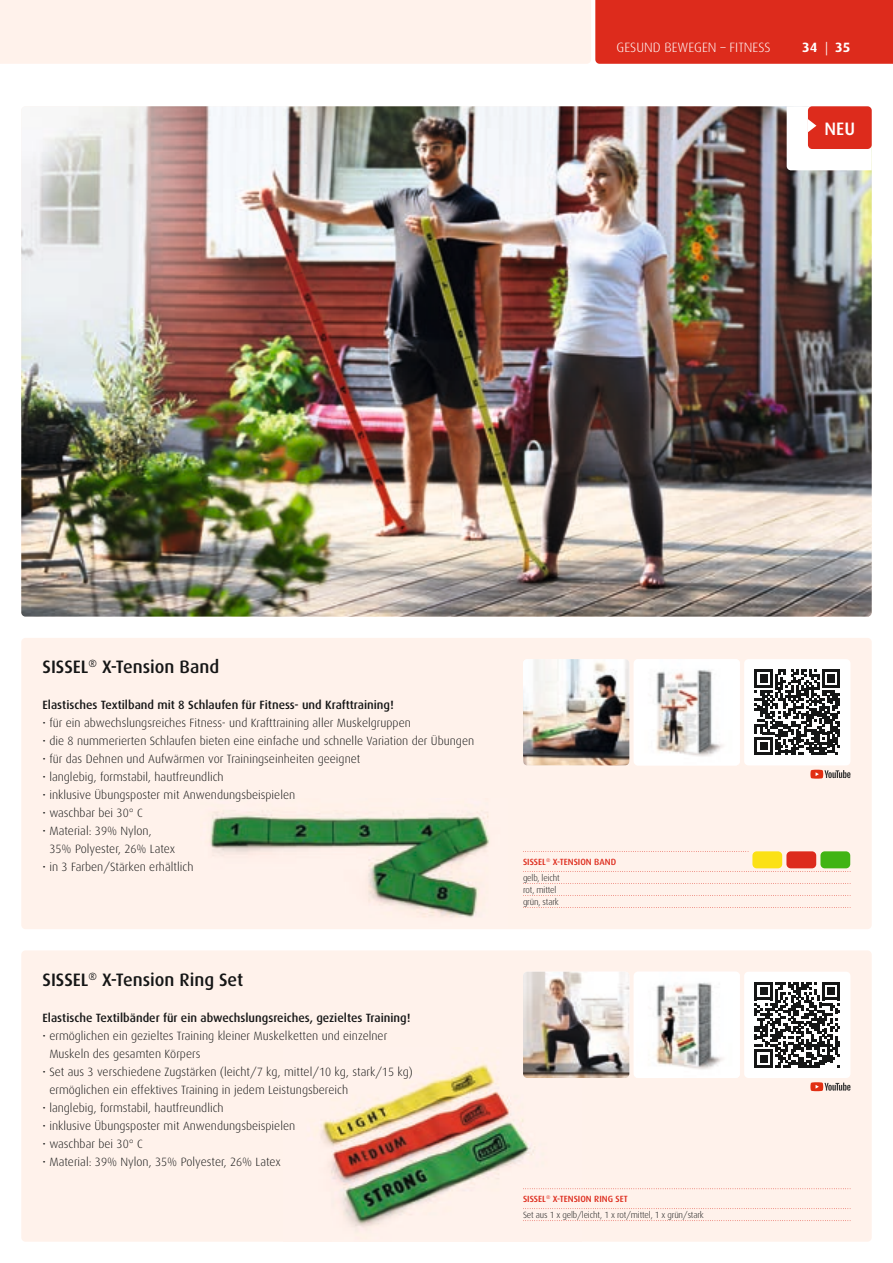
<style>
.page{position:relative;width:893px;height:1263px;background:#fff}
.page>*{position:absolute;margin:0;border:0;box-sizing:border-box;transform-origin:0 0}
.t1{font:500 18px "Dax";color:#151616}
.t2{font:500 18px "Dax";color:#fff}
.t3{font:300 13.5px "Dax";color:#fff}
.t4{font:700 13.5px "Dax";color:#fff}
.t5{font:300 12px/18px "Dax";color:#151616}
.t6{font:500 12px "Dax";color:#151616}
.t7{font:300 9px/12px "Dax";letter-spacing:-.02em;color:#151616}
.t8{font:500 9px/16.2px "Dax";color:#dd2b1c}
.s1{font-family:"Helvetica";font-weight:300}
.s2{font-weight:300;color:#151616}
.s3{font-weight:500;color:#dd2b1c}
</style>
<div class="page">
<svg style="left:0;top:0;width:893px;height:64px;background:#f3b0a6"></svg>
<div style="left:21px;top:638px;width:851px;height:291px;background:#fff2eb;border-radius:4px"></div>
<img style="left:210px;top:812px;width:279px;height:106px">
<div style="left:21px;top:950px;width:851px;height:292px;background:#fff2eb;border-radius:4px"></div>
<img style="left:321px;top:1063px;width:259px;height:165px">
<svg style="left:810px;top:1082px;width:40px;height:9px"></svg>
<div style="left:744px;top:972px;width:106px;height:106px;background:#fff;border-radius:4px"></div>
<svg style="left:754px;top:982px;width:86px;height:86px"></svg>
<img style="left:636px;top:972px;width:104px;height:106px">
<img style="left:523px;top:972px;width:106px;height:106px">
<svg style="left:810px;top:770px;width:40px;height:9px"></svg>
<div style="left:744px;top:659px;width:106px;height:106px;background:#fff;border-radius:4px"></div>
<svg style="left:754px;top:669px;width:86px;height:86px"></svg>
<img style="left:636px;top:659px;width:104px;height:106px">
<img style="left:523px;top:659px;width:106px;height:106px">
<svg style="left:523px;top:851px;width:225px;height:1px"></svg>
<svg style="left:523px;top:871px;width:327px;height:1px"></svg>
<svg style="left:523px;top:883px;width:327px;height:1px"></svg>
<svg style="left:523px;top:895px;width:327px;height:1px"></svg>
<svg style="left:523px;top:907px;width:327px;height:1px"></svg>
<div style="left:820px;top:851px;width:30px;height:17px;background:#41b414;border-radius:4px"></div>
<div style="left:786px;top:851px;width:30px;height:17px;background:#dd2b1c;border-radius:4px"></div>
<div style="left:752px;top:851px;width:30px;height:17px;background:#fbe116;border-radius:4px"></div>
<svg style="left:523px;top:1188px;width:327px;height:1px"></svg>
<svg style="left:523px;top:1208px;width:327px;height:1px"></svg>
<svg style="left:523px;top:1220px;width:327px;height:1px"></svg>
<img style="left:21px;top:106px;width:851px;height:511px">
<svg style="left:787px;top:106px;width:85px;height:64px"></svg>
<p class="t3" style="left:617px;top:40px;width:156px">GESUND BEWEGEN – FITNESS</p>
<p class="t4" style="left:802px;top:39px;width:50px">34 <span class="s1">|</span> 35</p>
<h1 class="t2" style="left:824px;top:119px;width:32px">NEU</h1>
<h1 class="t1" style="left:43px;top:657px;width:178px">SISSEL<sup>®</sup> X-Tension Band</h1>
<p class="t6" style="left:43px;top:698px;width:353px">Elastisches Textilband mit 8 Schlaufen für Fitness- und Krafttraining!</p>
<p class="t5" style="left:43px;top:714px;width:370px">• für ein abwechslungsreiches Fitness- und Krafttraining aller Muskelgruppen</p>
<p class="t5" style="left:43px;top:732px;width:433px">• die 8 nummerierten Schlaufen bieten eine einfache und schnelle Variation der Übungen</p>
<p class="t5" style="left:43px;top:750px;width:319px">• für das Dehnen und Aufwärmen vor Trainingseinheiten geeignet</p>
<p class="t5" style="left:43px;top:768px;width:183px">• langlebig, formstabil, hautfreundlich</p>
<p class="t5" style="left:43px;top:786px;width:254px">• inklusive Übungsposter mit Anwendungsbeispielen</p>
<p class="t5" style="left:43px;top:804px;width:102px">• waschbar bei 30° C</p>
<p class="t5" style="left:49px;top:822px;width:127px;text-indent:-7px">• Material: 39% Nylon,<br>35% Polyester, 26% Latex</p>
<p class="t5" style="left:43px;top:858px;width:152px">• in 3 Farben/Stärken erhältlich</p>
<h1 class="t1" style="left:43px;top:969px;width:202px">SISSEL<sup>®</sup> X-Tension Ring Set</h1>
<p class="t6" style="left:43px;top:1011px;width:370px">Elastische Textilbänder für ein abwechslungsreiches, gezieltes Training!</p>
<p class="t5" style="left:49px;top:1026px;width:339px;text-indent:-7px">• ermöglichen ein gezieltes Training kleiner Muskelketten und einzelner<br>Muskeln des gesamten Körpers</p>
<p class="t5" style="left:49px;top:1062px;width:365px;text-indent:-7px">• Set aus 3 verschiedene Zugstärken (leicht/7 kg, mittel/10 kg, stark/15 kg) ermöglichen ein effektives Training in jedem Leistungsbereich</p>
<p class="t5" style="left:43px;top:1098px;width:183px">• langlebig, formstabil, hautfreundlich</p>
<p class="t5" style="left:43px;top:1116px;width:254px">• inklusive Übungsposter mit Anwendungsbeispielen</p>
<p class="t5" style="left:43px;top:1134px;width:102px">• waschbar bei 30° C</p>
<p class="t5" style="left:43px;top:1152px;width:240px">• Material: 39% Nylon, 35% Polyester, 26% Latex</p>
<p class="t8" style="left:523px;top:853px;width:95px">SISSEL<sup>®</sup> X-TENSION BAND <span class="s2">gelb, leicht</span></p>
<p class="t7" style="left:523px;top:884px;width:37px">rot, mittel grün, stark</p>
<p class="t7" style="left:523px;top:1191px;width:182px;line-height:16.2px"><span class="s3">SISSEL</span><sup>®</sup> <span class="s3">X-TENSION RING SET<br></span>Set aus 1 x gelb/leicht, 1 x rot/mittel, 1 x grün/stark</p>
</div>
